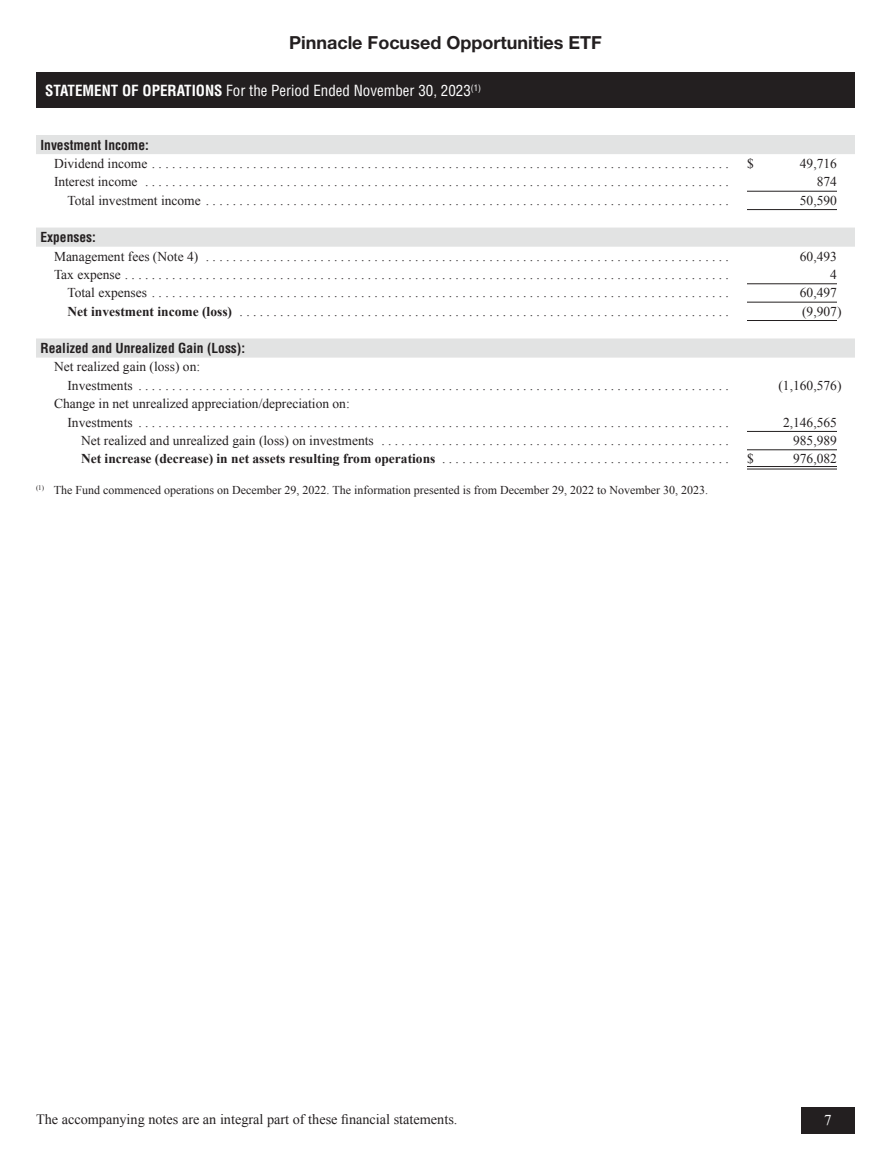
<style>
.page{position:relative;width:891px;height:1161px;background:#fff}
.page>*{position:absolute;margin:0;border:0;box-sizing:border-box;transform-origin:0 0}
.t1{font:700 18px "Helvetica Neue LT Std";color:#231f20}
.Main_Headings_in_Black_Bands{font:condensed 15px "Helvetica";color:#fff}
.t2{font:15px "Times New Roman";color:#fff}
.t3{font:14.25px "Times New Roman";color:#231f20}
.Table_Stub_-_Level_3{font:13.5px "Times New Roman";color:#231f20}
.Table_Stub_-_Level_2{font:13.5px "Times New Roman";color:#231f20}
.Table_Stub_-_Level_4{font:13.5px "Times New Roman";color:#231f20}
.Table_Stub_-_Level_4-2{font:700 13.5px "Times New Roman";color:#231f20}
.Financials_Gray_Subhead{font:700 condensed 13.5px "Helvetica";color:#231f20}
.Table_Figure_-_Subtotal{font:13.5px "Times New Roman";color:#231f20}
.Table_Figure{font:13.5px "Times New Roman";color:#231f20}
.Table_Figure_-_Total{font:13.5px "Times New Roman";color:#231f20}
.Footnote{font:12px "Times New Roman";color:#231f20}
.s1{font-weight:700}
.s2{font-weight:400}
</style>
<div class="page">
<div style="left:801px;top:1107px;width:54px;height:27px;background:#231f20"></div>
<div style="left:36px;top:72px;width:819px;height:36px;background:#231f20"></div>
<svg style="left:36px;top:135px;width:819px;height:223px"></svg>
<hr style="left:747px;top:191px;width:90px;height:1px;background:#231f20">
<hr style="left:747px;top:209px;width:90px;height:1px;background:#231f20">
<hr style="left:747px;top:283px;width:90px;height:1px;background:#231f20">
<hr style="left:747px;top:302px;width:90px;height:1px;background:#231f20">
<hr style="left:747px;top:320px;width:90px;height:1px;background:#231f20">
<hr style="left:747px;top:431px;width:90px;height:1px;background:#231f20">
<hr style="left:747px;top:449px;width:90px;height:1px;background:#231f20">
<hr style="left:747px;top:466px;width:90px;height:1px;background:#231f20">
<hr style="left:747px;top:469px;width:90px;height:1px;background:#231f20">
<h1 class="t1" style="left:289px;top:31px;width:314px">Pinnacle Focused Opportunities ETF</h1>
<p class="Main_Headings_in_Black_Bands" style="left:45px;top:81px;width:438px"><span class="s1">STATEMENT OF OPERATIONS</span> For the Period Ended November 30, 2023<sup>(1)</sup></p>
<p class="Financials_Gray_Subhead" style="left:40px;top:136px;width:110px">Investment Income:</p>
<p class="Table_Stub_-_Level_2" style="left:54px;top:154px;width:670px">Dividend income . . . . . . . . . . . . . . . . . . . . . . . . . . . . . . . . . . . . . . . . . . . . . . . . . . . . . . . . . . . . . . . . . . . . . . . . . . . . . . . . . . . . .</p>
<p class="Table_Figure" style="left:747px;top:154px;width:8px">$</p>
<p class="Table_Figure" style="left:800px;top:154px;width:39px">49,716</p>
<p class="Table_Stub_-_Level_2" style="left:54px;top:173px;width:670px">Interest income . . . . . . . . . . . . . . . . . . . . . . . . . . . . . . . . . . . . . . . . . . . . . . . . . . . . . . . . . . . . . . . . . . . . . . . . . . . . . . . . . . . . . .</p>
<p class="Table_Figure_-_Subtotal" style="left:817px;top:173px;width:22px">874</p>
<p class="Table_Stub_-_Level_3" style="left:68px;top:191px;width:656px">Total investment income . . . . . . . . . . . . . . . . . . . . . . . . . . . . . . . . . . . . . . . . . . . . . . . . . . . . . . . . . . . . . . . . . . . . . . . . . . . . .</p>
<p class="Table_Figure_-_Subtotal" style="left:800px;top:191px;width:39px">50,590</p>
<p class="Financials_Gray_Subhead" style="left:40px;top:229px;width:57px">Expenses:</p>
<p class="Table_Stub_-_Level_2" style="left:54px;top:247px;width:670px">Management fees (Note 4) . . . . . . . . . . . . . . . . . . . . . . . . . . . . . . . . . . . . . . . . . . . . . . . . . . . . . . . . . . . . . . . . . . . . . . . . . . . . .</p>
<p class="Table_Figure" style="left:800px;top:247px;width:39px">60,493</p>
<p class="Table_Stub_-_Level_2" style="left:54px;top:265px;width:670px">Tax expense . . . . . . . . . . . . . . . . . . . . . . . . . . . . . . . . . . . . . . . . . . . . . . . . . . . . . . . . . . . . . . . . . . . . . . . . . . . . . . . . . . . . . . . . .</p>
<p class="Table_Figure_-_Subtotal" style="left:830px;top:265px;width:8px">4</p>
<p class="Table_Stub_-_Level_3" style="left:68px;top:284px;width:656px">Total expenses . . . . . . . . . . . . . . . . . . . . . . . . . . . . . . . . . . . . . . . . . . . . . . . . . . . . . . . . . . . . . . . . . . . . . . . . . . . . . . . . . . . . .</p>
<p class="Table_Figure_-_Subtotal" style="left:800px;top:284px;width:39px">60,497</p>
<p class="Table_Stub_-_Level_3" style="left:68px;top:302px;width:656px"><span class="s1">Net investment income (loss)</span> . . . . . . . . . . . . . . . . . . . . . . . . . . . . . . . . . . . . . . . . . . . . . . . . . . . . . . . . . . . . . . . . . . . . . . . .</p>
<p class="Table_Figure_-_Subtotal" style="left:802px;top:302px;width:41px">(9,907)</p>
<p class="Financials_Gray_Subhead" style="left:40px;top:340px;width:206px">Realized and Unrealized Gain (Loss):</p>
<p class="Table_Stub_-_Level_2" style="left:54px;top:358px;width:148px">Net realized gain (loss) on:</p>
<p class="Table_Stub_-_Level_3" style="left:68px;top:376px;width:656px">Investments . . . . . . . . . . . . . . . . . . . . . . . . . . . . . . . . . . . . . . . . . . . . . . . . . . . . . . . . . . . . . . . . . . . . . . . . . . . . . . . . . . . . . . .</p>
<p class="Table_Figure" style="left:779px;top:376px;width:64px">(1,160,576)</p>
<p class="Table_Stub_-_Level_2" style="left:54px;top:395px;width:297px">Change in net unrealized appreciation/depreciation on:</p>
<p class="Table_Stub_-_Level_3" style="left:68px;top:413px;width:656px">Investments . . . . . . . . . . . . . . . . . . . . . . . . . . . . . . . . . . . . . . . . . . . . . . . . . . . . . . . . . . . . . . . . . . . . . . . . . . . . . . . . . . . . . . .</p>
<p class="Table_Figure_-_Subtotal" style="left:783px;top:413px;width:55px">2,146,565</p>
<p class="Table_Stub_-_Level_4" style="left:81px;top:431px;width:643px">Net realized and unrealized gain (loss) on investments . . . . . . . . . . . . . . . . . . . . . . . . . . . . . . . . . . . . . . . . . . . . . . . . . . .</p>
<p class="Table_Figure_-_Subtotal" style="left:793px;top:431px;width:45px">985,989</p>
<p class="Table_Stub_-_Level_4-2" style="left:81px;top:449px;width:648px">Net increase (decrease) in net assets resulting from operations <span class="s2">. . . . . . . . . . . . . . . . . . . . . . . . . . . . . . . . . . . . . . . . . . .</span></p>
<p class="Table_Figure_-_Total" style="left:747px;top:450px;width:8px">$</p>
<p class="Table_Figure_-_Total" style="left:793px;top:450px;width:45px">976,082</p>
<p class="Footnote" style="left:36px;top:482px;width:672px"><sup>(1)</sup> The Fund commenced operations on December 29, 2022. The information presented is from December 29, 2022 to November 30, 2023.</p>
<p class="t3" style="left:36px;top:1110px;width:423px">The accompanying notes are an integral part of these financial statements.</p>
<p class="t2" style="left:824px;top:1110px;width:9px">7</p>
</div>
